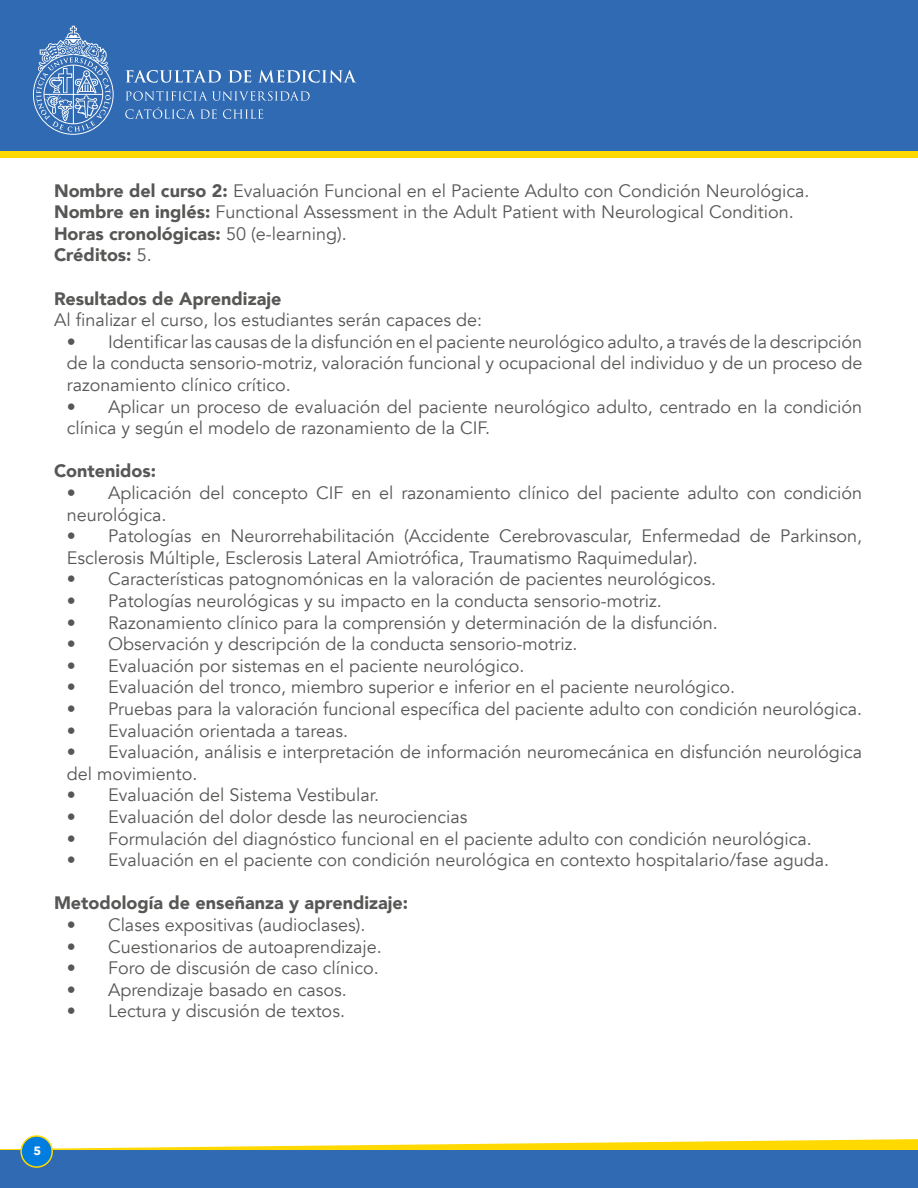
<style>
.page{position:relative;width:918px;height:1188px;background:#fff}
.page>*{position:absolute;margin:0;border:0;box-sizing:border-box;transform-origin:0 0}
.t1{font:18px/21.6px "Avenir";color:#575756}
.t2{font:900 18px "Avenir";color:#575756}
.t3{font:700 12px "Avenir Next";color:#fff}
.s1{font-weight:900}
</style>
<div class="page">
<div style="left:0;top:0;width:918px;height:153px;background:#306ab2"></div>
<svg style="left:0;top:1137px;width:918px;height:13px"></svg>
<div style="left:0;top:1150px;width:918px;height:38px;background:#306ab2"></div>
<svg style="left:33px;top:26px;width:81px;height:109px"></svg>
<svg style="left:126px;top:70px;width:95px;height:13px"></svg>
<svg style="left:228px;top:70px;width:23px;height:13px"></svg>
<svg style="left:258px;top:70px;width:98px;height:13px"></svg>
<svg style="left:126px;top:91px;width:184px;height:10px"></svg>
<svg style="left:125px;top:107px;width:92px;height:12px"></svg>
<svg style="left:223px;top:109px;width:40px;height:10px"></svg>
<div style="left:0;top:151px;width:918px;height:7px;background:#ffd900"></div>
<div style="left:21px;top:1136px;width:31px;height:31px;background:#007dde;border-radius:50%"></div>
<div style="left:20px;top:1135px;width:33px;height:33px;border:2px solid #ffd900;border-radius:50%"></div>
<p class="t1" style="left:54px;top:180px;width:757px"><span class="s1">Nombre del curso 2:</span> Evaluación Funcional en el Paciente Adulto con Condición Neurológica.<br><span class="s1">Nombre en inglés:</span> Functional Assessment in the Adult Patient with Neurological Condition.<br><span class="s1">Horas cronológicas:</span> 50 (e-learning).<br><span class="s1">Créditos:</span> 5.</p>
<p class="t2" style="left:54px;top:283px;width:229px">Resultados de Aprendizaje</p>
<p class="t1" style="left:54px;top:310px;width:430px">Al finalizar el curso, los estudiantes serán capaces de:</p>
<p class="t1" style="left:67px;top:331px;width:797px;text-align:justify">• Identificar las causas de la disfunción en el paciente neurológico adulto, a través de la descripción de la conducta sensorio-motriz, valoración funcional y ocupacional del individuo y de un proceso de razonamiento clínico crítico.</p>
<p class="t1" style="left:67px;top:396px;width:797px">• Aplicar un proceso de evaluación del paciente neurológico adulto, centrado en la condición clínica y según el modelo de razonamiento de la CIF.</p>
<p class="t2" style="left:54px;top:456px;width:104px">Contenidos:</p>
<p class="t1" style="left:67px;top:482px;width:797px">• Aplicación del concepto CIF en el razonamiento clínico del paciente adulto con condición neurológica.</p>
<p class="t1" style="left:67px;top:526px;width:797px">• Patologías en Neurorrehabilitación (Accidente Cerebrovascular, Enfermedad de Parkinson,<br>Esclerosis Múltiple, Esclerosis Lateral Amiotrófica, Traumatismo Raquimedular).</p>
<p class="t1" style="left:67px;top:569px;width:651px">• Características patognomónicas en la valoración de pacientes neurológicos.</p>
<p class="t1" style="left:67px;top:590px;width:596px">• Patologías neurológicas y su impacto en la conducta sensorio-motriz.</p>
<p class="t1" style="left:67px;top:612px;width:652px">• Razonamiento clínico para la comprensión y determinación de la disfunción.</p>
<p class="t1" style="left:67px;top:634px;width:512px">• Observación y descripción de la conducta sensorio-motriz.</p>
<p class="t1" style="left:67px;top:655px;width:459px">• Evaluación por sistemas en el paciente neurológico.</p>
<p class="t1" style="left:67px;top:677px;width:670px">• Evaluación del tronco, miembro superior e inferior en el paciente neurológico.</p>
<p class="t1" style="left:67px;top:698px;width:797px">• Pruebas para la valoración funcional específica del paciente adulto con condición neurológica.</p>
<p class="t1" style="left:67px;top:720px;width:283px">• Evaluación orientada a tareas.</p>
<p class="t1" style="left:67px;top:742px;width:797px">• Evaluación, análisis e interpretación de información neuromecánica en disfunción neurológica del movimiento.</p>
<p class="t1" style="left:67px;top:785px;width:314px">• Evaluación del Sistema Vestibular.</p>
<p class="t1" style="left:67px;top:806px;width:402px">• Evaluación del dolor desde las neurociencias</p>
<p class="t1" style="left:67px;top:828px;width:746px">• Formulación del diagnóstico funcional en el paciente adulto con condición neurológica.</p>
<p class="t1" style="left:67px;top:850px;width:764px">• Evaluación en el paciente con condición neurológica en contexto hospitalario/fase aguda.</p>
<p class="t2" style="left:54px;top:888px;width:356px">Metodología de enseñanza y aprendizaje:</p>
<p class="t1" style="left:67px;top:914px;width:300px">• Clases expositivas (audioclases).</p>
<p class="t1" style="left:67px;top:936px;width:317px">• Cuestionarios de autoaprendizaje.</p>
<p class="t1" style="left:67px;top:958px;width:313px">• Foro de discusión de caso clínico.</p>
<p class="t1" style="left:67px;top:979px;width:281px">• Aprendizaje basado en casos.</p>
<p class="t1" style="left:67px;top:1001px;width:280px">• Lectura y discusión de textos.</p>
<p class="t3" style="left:34px;top:1140px;width:9px">5</p>
</div>
